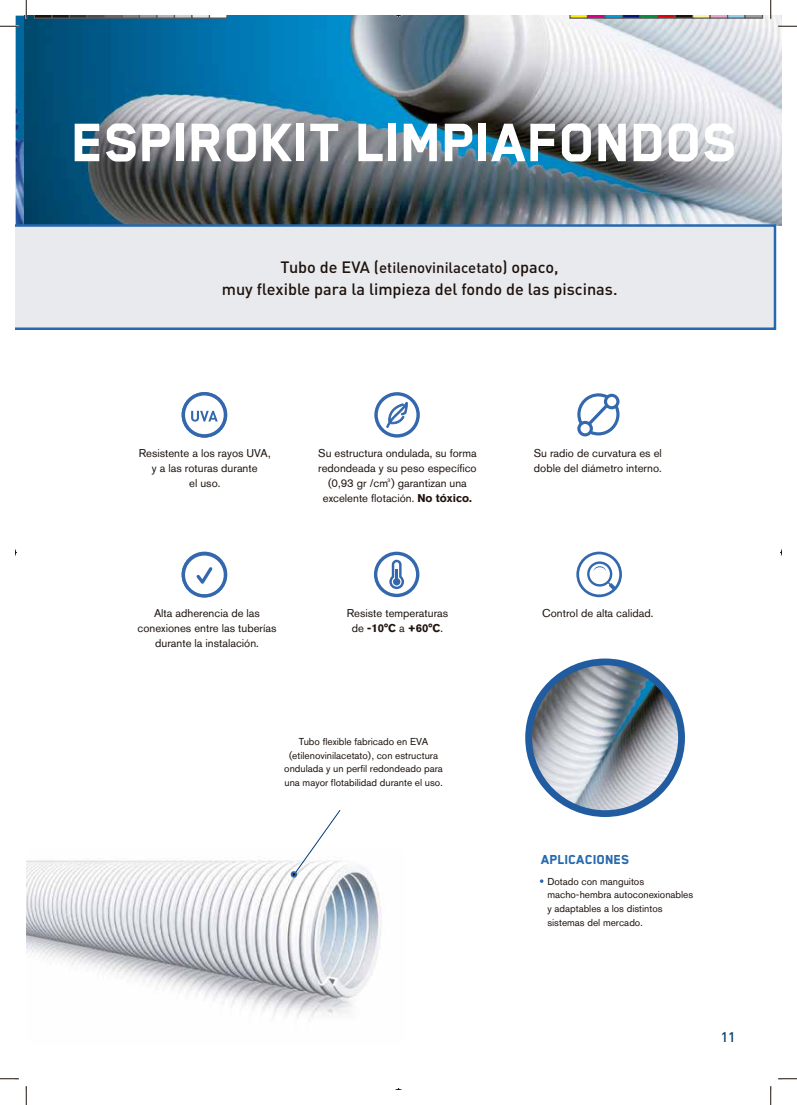
<style>
.page{position:relative;width:797px;height:1105px;background:#fff}
.page>*{position:absolute;margin:0;border:0;box-sizing:border-box;transform-origin:0 0}
.t1{font:800 62.5px "Blender Pro";color:#fff}
.t2{font:500 16.25px "DIN";color:#1e120d}
.t3{font:500 15px "DIN";color:#1e120d}
.t4{font:800 15px "Blender Pro";color:#2769ad}
.t5{font:500 13.75px "DIN";color:#003c69}
.t6{font:11.25px/15px "Akzidenz Grotesk BQ";color:#1e120d;text-align:center}
.t7{font:10px/13.8px "Akzidenz Grotesk BQ";color:#1e120d;text-align:center}
.t8{font:5px "Akzidenz Grotesk BQ";color:#1e120d}
.s1{font-size:16.25px}
.s2{font-weight:700}
</style>
<div class="page">
<img style="left:16px;top:16px;width:765px;height:210px">
<img style="left:26px;top:860px;width:356px;height:158px">
<div style="left:16px;top:224px;width:760px;height:106px;background:#e9eaed"></div>
<svg style="left:289px;top:810px;width:51px;height:68px"></svg>
<svg style="left:525px;top:658px;width:160px;height:159px"></svg>
<svg style="left:577px;top:393px;width:42px;height:43px"></svg>
<svg style="left:374px;top:392px;width:46px;height:46px"></svg>
<svg style="left:374px;top:552px;width:45px;height:45px"></svg>
<svg style="left:540px;top:879px;width:3px;height:4px"></svg>
<svg style="left:576px;top:552px;width:46px;height:45px"></svg>
<svg style="left:182px;top:552px;width:45px;height:46px"></svg>
<svg style="left:182px;top:392px;width:45px;height:46px"></svg>
<svg style="left:391px;top:16px;width:14px;height:1px"></svg>
<svg style="left:34px;top:16px;width:194px;height:3px"></svg>
<svg style="left:569px;top:16px;width:194px;height:3px"></svg>
<svg style="left:0;top:25px;width:19px;height:2px"></svg>
<svg style="left:778px;top:25px;width:19px;height:2px"></svg>
<svg style="left:0;top:1078px;width:19px;height:1px"></svg>
<svg style="left:778px;top:1078px;width:19px;height:1px"></svg>
<svg style="left:25px;top:0;width:2px;height:19px"></svg>
<svg style="left:25px;top:1086px;width:2px;height:19px"></svg>
<svg style="left:770px;top:0;width:1px;height:19px"></svg>
<svg style="left:770px;top:1086px;width:1px;height:19px"></svg>
<h1 class="t1" style="left:72px;top:109px;width:667px">ESPIROKIT LIMPIAFONDOS</h1>
<h3 class="t3" style="left:281px;top:258px;width:279px"><span class="s1">Tubo de EVA (</span>etilenovinilacetato<span class="s1">) opaco,</span></h3>
<h2 class="t2" style="left:222px;top:279px;width:397px">muy flexible para la limpieza del fondo de las piscinas.</h2>
<p class="t6" style="left:139px;top:445px;width:134px">Resistente a los rayos UVA, y a las roturas durante<br>el uso.</p>
<p class="t6" style="left:318px;top:445px;width:160px">Su estructura ondulada, su forma redondeada y su peso específico (0,93 gr /cm ) garantizan una excelente flotación. <span class="s2">No tóxico.</span></p>
<p class="t6" style="left:533px;top:445px;width:130px;text-align:left">Su radio de curvatura es el doble del diámetro interno.</p>
<p class="t8" style="left:387px;top:477px;width:4px">3</p>
<p class="t6" style="left:138px;top:605px;width:140px">Alta adherencia de las conexiones entre las tuberías durante la instalación.</p>
<p class="t6" style="left:347px;top:605px;width:103px">Resiste temperaturas de <span class="s2">-10°C</span> a <span class="s2">+60°C</span>.</p>
<p class="t6" style="left:542px;top:605px;width:113px">Control de alta calidad.</p>
<p class="t7" style="left:284px;top:734px;width:160px">Tubo flexible fabricado en EVA (etilenovinilacetato), con estructura ondulada y un perfil redondeado para una mayor flotabilidad durante el uso.</p>
<h3 class="t4" style="left:541px;top:851px;width:90px">APLICACIONES</h3>
<p class="t7" style="left:547px;top:874px;width:147px;text-align:left">Dotado con manguitos macho-hembra autoconexionables y adaptables a los distintos sistemas del mercado.</p>
<p class="t5" style="left:720px;top:1028px;width:16px">11</p>
</div>
